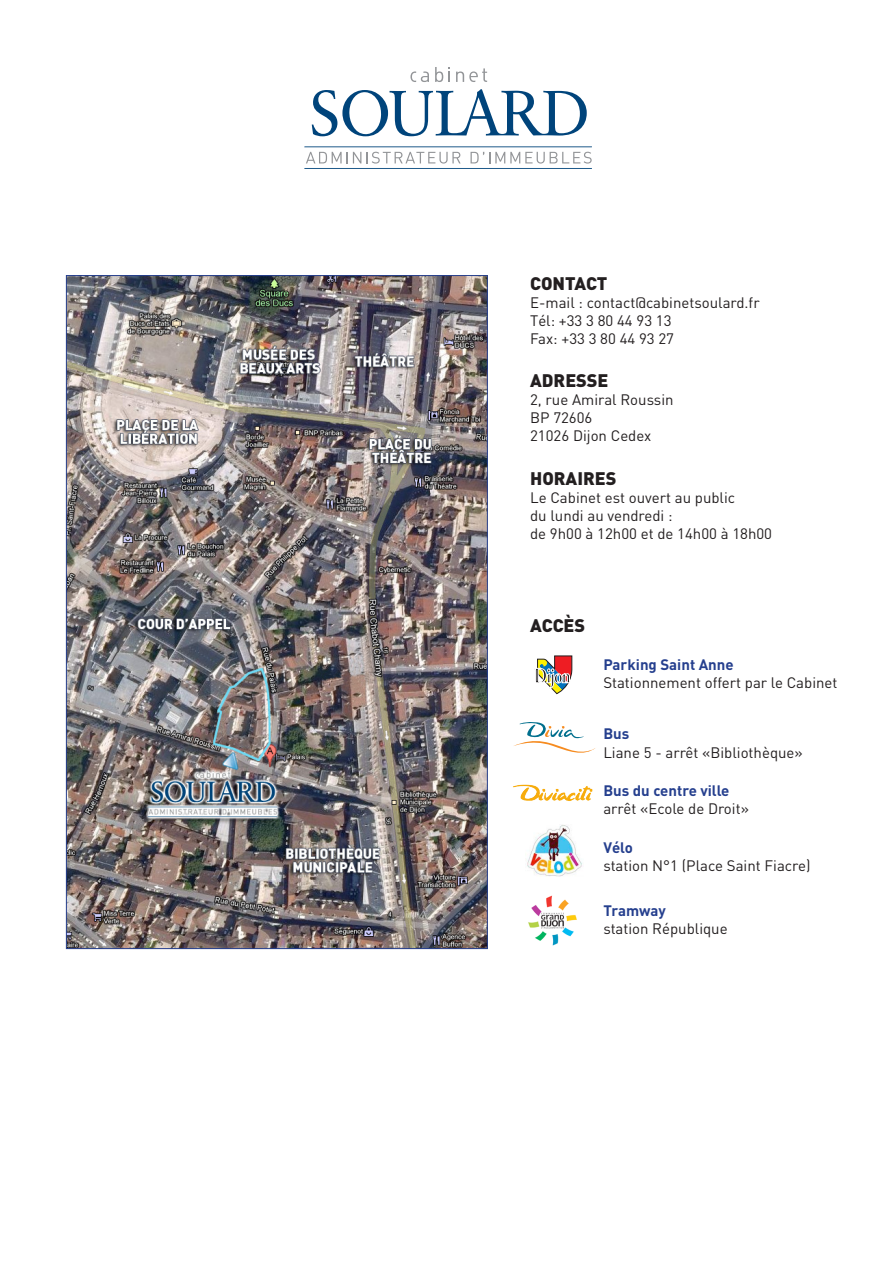
<style>
.page{position:relative;width:893px;height:1263px;background:#fff}
.page>*{position:absolute;margin:0;border:0;box-sizing:border-box;transform-origin:0 0}
.t1{font:900 18px "DIN";color:#231f20}
.t2{font:15px "DIN";color:#231f20}
.t3{font:700 15px "DIN";color:#253f8e}
</style>
<div class="page">
<svg style="left:312px;top:89px;width:275px;height:47px"></svg>
<svg style="left:306px;top:152px;width:155px;height:12px"></svg>
<svg style="left:471px;top:152px;width:121px;height:12px"></svg>
<hr style="left:304px;top:146px;width:288px;height:1px;background:#00447b">
<hr style="left:304px;top:168px;width:288px;height:1px;background:#00447b">
<svg style="left:410px;top:71px;width:19px;height:11px"></svg>
<svg style="left:435px;top:67px;width:8px;height:15px"></svg>
<svg style="left:449px;top:67px;width:1px;height:15px"></svg>
<svg style="left:456px;top:68px;width:31px;height:14px"></svg>
<img style="left:68px;top:277px;width:418px;height:670px">
<svg style="left:535px;top:656px;width:37px;height:38px"></svg>
<svg style="left:514px;top:722px;width:81px;height:31px"></svg>
<img style="left:513px;top:784px;width:80px;height:17px">
<img style="left:527px;top:825px;width:55px;height:51px">
<img style="left:528px;top:895px;width:49px;height:51px">
<p class="t1" style="left:530px;top:272px;width:79px">CONTACT</p>
<p class="t2" style="left:530px;top:293px;width:231px">E-mail : contact@cabinetsoulard.fr</p>
<p class="t2" style="left:530px;top:311px;width:143px">Tél: +33 3 80 44 93 13</p>
<p class="t2" style="left:530px;top:329px;width:146px">Fax: +33 3 80 44 93 27</p>
<p class="t1" style="left:530px;top:369px;width:80px">ADRESSE</p>
<p class="t2" style="left:530px;top:391px;width:145px">2, rue Amiral Roussin</p>
<p class="t2" style="left:530px;top:409px;width:64px">BP 72606</p>
<p class="t2" style="left:530px;top:427px;width:123px">21026 Dijon Cedex</p>
<p class="t1" style="left:530px;top:466px;width:88px">HORAIRES</p>
<p class="t2" style="left:530px;top:488px;width:207px">Le Cabinet est ouvert au public</p>
<p class="t2" style="left:530px;top:506px;width:144px">du lundi au vendredi :</p>
<p class="t2" style="left:530px;top:524px;width:244px">de 9h00 à 12h00 et de 14h00 à 18h00</p>
<p class="t1" style="left:530px;top:614px;width:57px">ACCÈS</p>
<p class="t3" style="left:603px;top:655px;width:132px">Parking Saint Anne</p>
<p class="t2" style="left:603px;top:673px;width:236px">Stationnement offert par le Cabinet</p>
<p class="t3" style="left:603px;top:724px;width:27px">Bus</p>
<p class="t2" style="left:603px;top:743px;width:201px">Liane 5 - arrêt «Bibliothèque»</p>
<p class="t3" style="left:603px;top:781px;width:128px">Bus du centre ville</p>
<p class="t2" style="left:603px;top:800px;width:147px">arrêt «Ecole de Droit»</p>
<p class="t3" style="left:603px;top:838px;width:31px">Vélo</p>
<p class="t2" style="left:603px;top:857px;width:209px">station N°1 (Place Saint Fiacre)</p>
<p class="t3" style="left:603px;top:901px;width:64px">Tramway</p>
<p class="t2" style="left:603px;top:919px;width:126px">station République</p>
</div>
